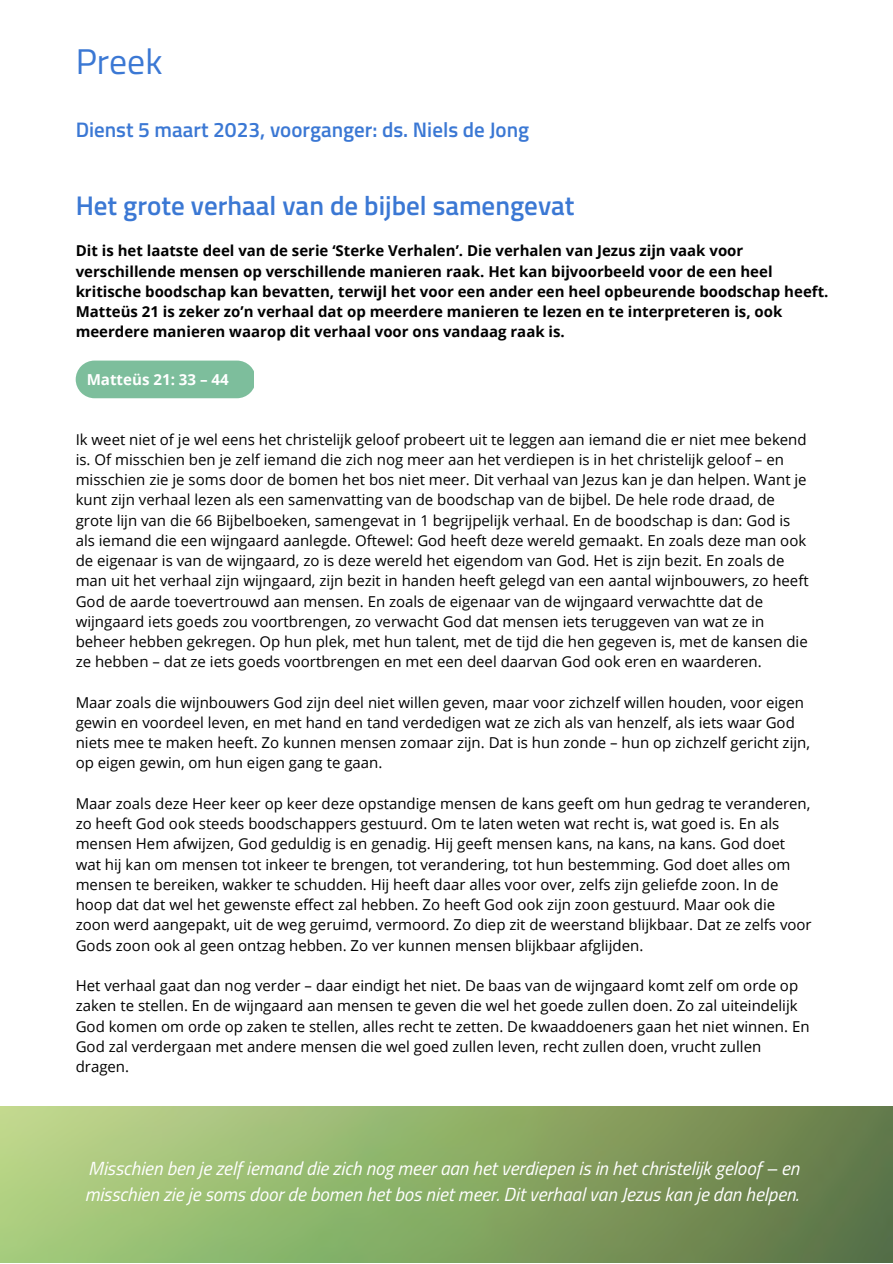
<style>
.page{position:relative;width:893px;height:1264px;background:#fff}
.page>*{position:absolute;margin:0;border:0;box-sizing:border-box;transform-origin:0 0}
.t1{font:35.7px "Titillium Web";color:#3b78d4}
.t2{font:600 27px "Titillium Web";color:#3b78d4}
.t3{font:600 21px "Titillium Web";color:#3b78d4}
.t4{font:italic 18.9px/26.1px "Titillium Web";color:#fff}
.t5{font:700 15.15px "Open Sans";color:#fff}
.t6{font:15px/20.2px "Open Sans";color:#000}
.t7{font:700 15px/20.2px "Open Sans";color:#000}
</style>
<div class="page">
<img style="left:0;top:1106px;width:892px;height:156px">
<div style="left:76px;top:360px;width:178px;height:38px;background:#7dbe9c"></div>
<h1 class="t1" style="left:76px;top:33px;width:88px">Preek</h1>
<h3 class="t3" style="left:76px;top:113px;width:455px">Dienst 5 maart 2023, voorganger: ds. Niels de Jong</h3>
<h2 class="t2" style="left:76px;top:185px;width:500px">Het grote verhaal van de bijbel samengevat</h2>
<p class="t7" style="left:76px;top:240px;width:754px">Dit is het laatste deel van de serie ‘Sterke Verhalen’. Die verhalen van Jezus zijn vaak voor verschillende mensen op verschillende manieren raak. Het kan bijvoorbeeld voor de een heel kritische boodschap kan bevatten, terwijl het voor een ander een heel opbeurende boodschap heeft.<br>Matteüs 21 is zeker zo’n verhaal dat op meerdere manieren te lezen en te interpreteren is, ook meerdere manieren waarop dit verhaal voor ons vandaag raak is.</p>
<p class="t5" style="left:87px;top:368px;width:144px">Matteüs 21: 33 – 44</p>
<p class="t6" style="left:76px;top:428px;width:734px">Ik weet niet of je wel eens het christelijk geloof probeert uit te leggen aan iemand die er niet mee bekend is. Of misschien ben je zelf iemand die zich nog meer aan het verdiepen is in het christelijk geloof – en misschien zie je soms door de bomen het bos niet meer. Dit verhaal van Jezus kan je dan helpen. Want je kunt zijn verhaal lezen als een samenvatting van de boodschap van de bijbel. De hele rode draad, de grote lijn van die 66 Bijbelboeken, samengevat in 1 begrijpelijk verhaal. En de boodschap is dan: God is als iemand die een wijngaard aanlegde. Oftewel: God heeft deze wereld gemaakt. En zoals deze man ook de eigenaar is van de wijngaard, zo is deze wereld het eigendom van God. Het is zijn bezit. En zoals de man uit het verhaal zijn wijngaard, zijn bezit in handen heeft gelegd van een aantal wijnbouwers, zo heeft God de aarde toevertrouwd aan mensen. En zoals de eigenaar van de wijngaard verwachtte dat de wijngaard iets goeds zou voortbrengen, zo verwacht God dat mensen iets teruggeven van wat ze in beheer hebben gekregen. Op hun plek, met hun talent, met de tijd die hen gegeven is, met de kansen die ze hebben – dat ze iets goeds voortbrengen en met een deel daarvan God ook eren en waarderen.</p>
<p class="t6" style="left:76px;top:691px;width:735px">Maar zoals die wijnbouwers God zijn deel niet willen geven, maar voor zichzelf willen houden, voor eigen gewin en voordeel leven, en met hand en tand verdedigen wat ze zich als van henzelf, als iets waar God niets mee te maken heeft. Zo kunnen mensen zomaar zijn. Dat is hun zonde – hun op zichzelf gericht zijn, op eigen gewin, om hun eigen gang te gaan.</p>
<p class="t6" style="left:76px;top:793px;width:737px">Maar zoals deze Heer keer op keer deze opstandige mensen de kans geeft om hun gedrag te veranderen, zo heeft God ook steeds boodschappers gestuurd. Om te laten weten wat recht is, wat goed is. En als mensen Hem afwijzen, God geduldig is en genadig. Hij geeft mensen kans, na kans, na kans. God doet wat hij kan om mensen tot inkeer te brengen, tot verandering, tot hun bestemming. God doet alles om mensen te bereiken, wakker te schudden. Hij heeft daar alles voor over, zelfs zijn geliefde zoon. In de hoop dat dat wel het gewenste effect zal hebben. Zo heeft God ook zijn zoon gestuurd. Maar ook die zoon werd aangepakt, uit de weg geruimd, vermoord. Zo diep zit de weerstand blijkbaar. Dat ze zelfs voor Gods zoon ook al geen ontzag hebben. Zo ver kunnen mensen blijkbaar afglijden.</p>
<p class="t6" style="left:76px;top:975px;width:735px">Het verhaal gaat dan nog verder – daar eindigt het niet. De baas van de wijngaard komt zelf om orde op zaken te stellen. En de wijngaard aan mensen te geven die wel het goede zullen doen. Zo zal uiteindelijk God komen om orde op zaken te stellen, alles recht te zetten. De kwaaddoeners gaan het niet winnen. En God zal verdergaan met andere mensen die wel goed zullen leven, recht zullen doen, vrucht zullen dragen.</p>
<p class="t4" style="left:85px;top:1155px;width:716px">Misschien ben je zelf iemand die zich nog meer aan het verdiepen is in het christelijk geloof – en misschien zie je soms door de bomen het bos niet meer. Dit verhaal van Jezus kan je dan helpen.</p>
</div>
